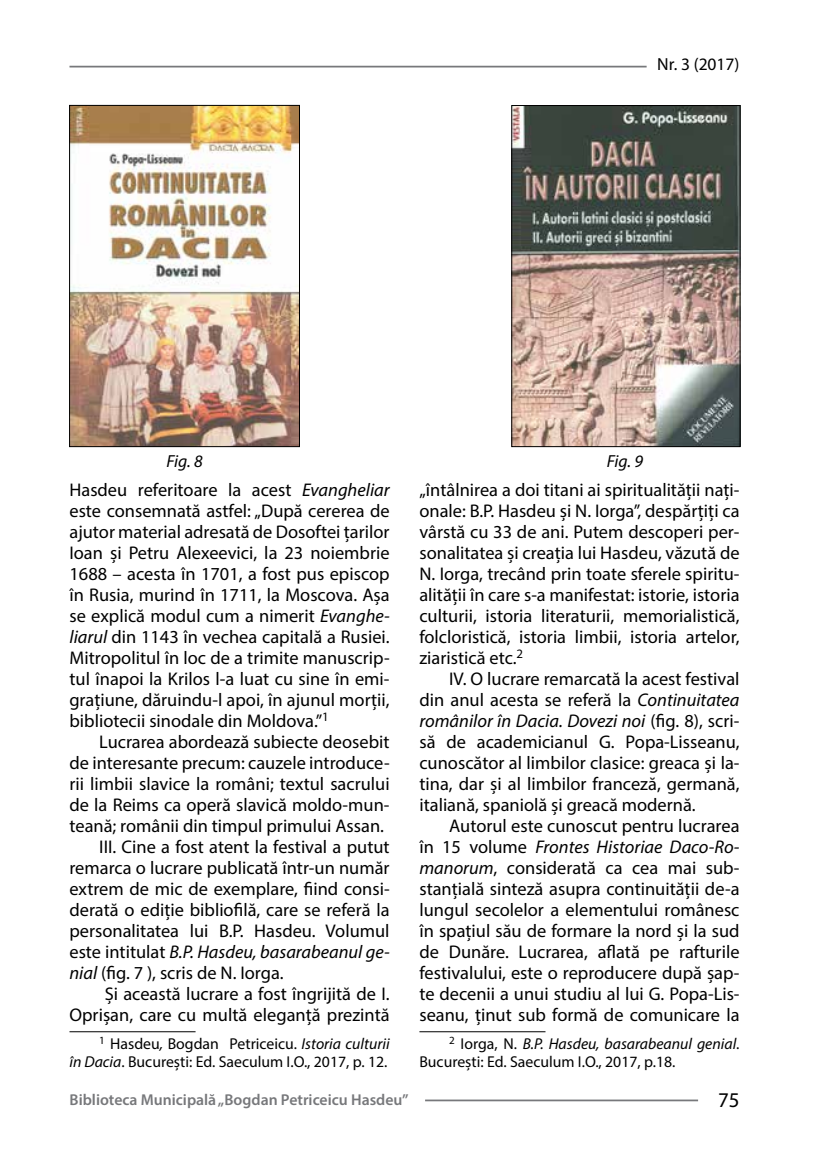
<style>
.page{position:relative;width:819px;height:1166px;background:#fff}
.page>*{position:absolute;margin:0;border:0;box-sizing:border-box;transform-origin:0 0}
.t1{font:21px "Myriad Pro";color:#000}
.t2{font:18.38px/21px "Myriad Pro";color:#000;text-align:justify}
.t3{font:italic 18.38px "Myriad Pro";color:#000}
.t4{font:17.5px "Myriad Pro";color:#000}
.t5{font:italic 17.5px "Myriad Pro";letter-spacing:-.01em;color:#000}
.t6{font:15.75px/17.5px "Myriad Pro";color:#000;text-align:right}
.t7{font:600 15.75px "Myriad Pro";color:#77787b}
.s1{font-style:italic}
.s2{font-style:normal}
</style>
<div class="page">
<hr style="left:425px;top:1099px;width:273px;height:2px;background:#77787b">
<hr style="left:69px;top:66px;width:577px;height:1px;background:#77787b">
<hr style="left:69px;top:1031px;width:126px;height:1px;background:#000">
<hr style="left:419px;top:1031px;width:126px;height:1px;background:#000">
<img style="left:71px;top:107px;width:226px;height:338px">
<div style="left:69px;top:105px;width:230px;height:342px;border:1px solid #000"></div>
<img style="left:513px;top:107px;width:225px;height:338px">
<div style="left:511px;top:105px;width:229px;height:342px;border:1px solid #000"></div>
<p class="t4" style="left:657px;top:54px;width:84px">Nr. 3 (2017)</p>
<p class="t5" style="left:166px;top:451px;width:38px">Fig. 8</p>
<p class="t5" style="left:607px;top:451px;width:38px">Fig. 9</p>
<p class="t2" style="left:69px;top:479px;width:322px">Hasdeu referitoare la acest <span class="s1">Evangheliar </span>este consemnată astfel: „După cererea de ajutor material adresată de Dosoftei țarilor Ioan și Petru Alexeevici, la 23 noiembrie 1688 – acesta în 1701, a fost pus episcop în Rusia, murind în 1711, la Moscova. Așa se explică modul cum a nimerit <span class="s1">Evanghe&shy;liarul</span> din 1143 în vechea capitală a Rusiei.<br>Mitropolitul în loc de a trimite manuscrip&shy;tul înapoi la Krilos l-a luat cu sine în emi&shy;grațiune, dăruindu-l apoi, în ajunul morții, bibliotecii sinodale din Moldova.”<sup>1</sup></p>
<p class="t2" style="left:99px;top:731px;width:292px">Lucrarea abordează subiecte deosebit</p>
<p class="t2" style="left:69px;top:752px;width:321px">de interesante precum: cauzele introduce-</p>
<p class="t2" style="left:69px;top:773px;width:321px">rii limbii slavice la români; textul sacrului</p>
<p class="t2" style="left:69px;top:794px;width:321px">de la Reims ca operă slavică moldo-mun-</p>
<p class="t2" style="left:69px;top:815px;width:316px">teană; românii din timpul primului Assan.</p>
<p class="t2" style="left:99px;top:836px;width:292px">III. Cine a fost atent la festival a putut</p>
<p class="t2" style="left:69px;top:857px;width:321px">remarca o lucrare publicată într-un număr</p>
<p class="t2" style="left:69px;top:878px;width:321px">extrem de mic de exemplare, fiind consi-</p>
<p class="t2" style="left:69px;top:899px;width:322px">derată o ediție bibliofilă, care se referă la</p>
<p class="t2" style="left:69px;top:920px;width:321px">personalitatea lui B.P. Hasdeu. Volumul</p>
<p class="t3" style="left:69px;top:940px;width:321px"><span class="s2">este intitulat</span> B.P. Hasdeu, basarabeanul ge-</p>
<p class="t2" style="left:69px;top:962px;width:216px"><span class="s1">nial</span> (fig. 7 ), scris de N. Iorga.</p>
<p class="t2" style="left:105px;top:983px;width:286px">Și această lucrare a fost îngrijită de I.</p>
<p class="t2" style="left:69px;top:1004px;width:321px">Oprișan, care cu multă eleganță prezintă</p>
<p class="t6" style="left:69px;top:1035px;width:321px"><sup>1</sup> Hasdeu<span class="s1">,</span> Bogdan Petriceicu. <span class="s1">Istoria culturii<br>în Dacia</span>. București: Ed. Saeculum I.O., 2017, p. 12.</p>
<p class="t2" style="left:419px;top:479px;width:321px">„întâlnirea a doi titani ai spiritualității nați&shy;onale: B.P. Hasdeu și N. Iorga”, despărțiți ca vârstă cu 33 de ani. Putem descoperi per&shy;sonalitatea și creația lui Hasdeu, văzută de N. Iorga, trecând prin toate sferele spiritu&shy;alității în care s-a manifestat: istorie, istoria culturii, istoria literaturii, memorialistică, folcloristică, istoria limbii, istoria artelor, ziaristică etc.<sup>2</sup></p>
<p class="t2" style="left:419px;top:668px;width:322px;text-indent:30px">IV. O lucrare remarcată la acest festival din anul acesta se referă la <span class="s1">Continuitatea românilor în Dacia. Dovezi noi</span> (fig. 8), scri&shy;să de academicianul G. Popa-Lisseanu, cunoscător al limbilor clasice: greaca și la&shy;tina, dar și al limbilor franceză, germană, italiană, spaniolă și greacă modernă.</p>
<p class="t2" style="left:419px;top:815px;width:322px;text-indent:30px">Autorul este cunoscut pentru lucrarea în 15 volume <span class="s1">Frontes Historiae Daco-Ro&shy;manorum</span>, considerată ca cea mai sub&shy;stanțială sinteză asupra continuității de-a lungul secolelor a elementului românesc în spațiul său de formare la nord și la sud de Dunăre. Lucrarea, aflată pe rafturile festivalului, este o reproducere după șap&shy;te decenii a unui studiu al lui G. Popa-Lis&shy;seanu, ținut sub formă de comunicare la</p>
<p class="t6" style="left:419px;top:1035px;width:321px;text-align:left;text-indent:30px"><sup>2</sup> Iorga, N. <span class="s1">B.P. Hasdeu, basarabeanul genial</span>.<br>București: Ed. Saeculum I.O., 2017, p.18.</p>
<p class="t7" style="left:70px;top:1090px;width:340px">Biblioteca Municipală „Bogdan Petriceicu Hasdeu”</p>
<p class="t1" style="left:718px;top:1087px;width:23px">75</p>
</div>
